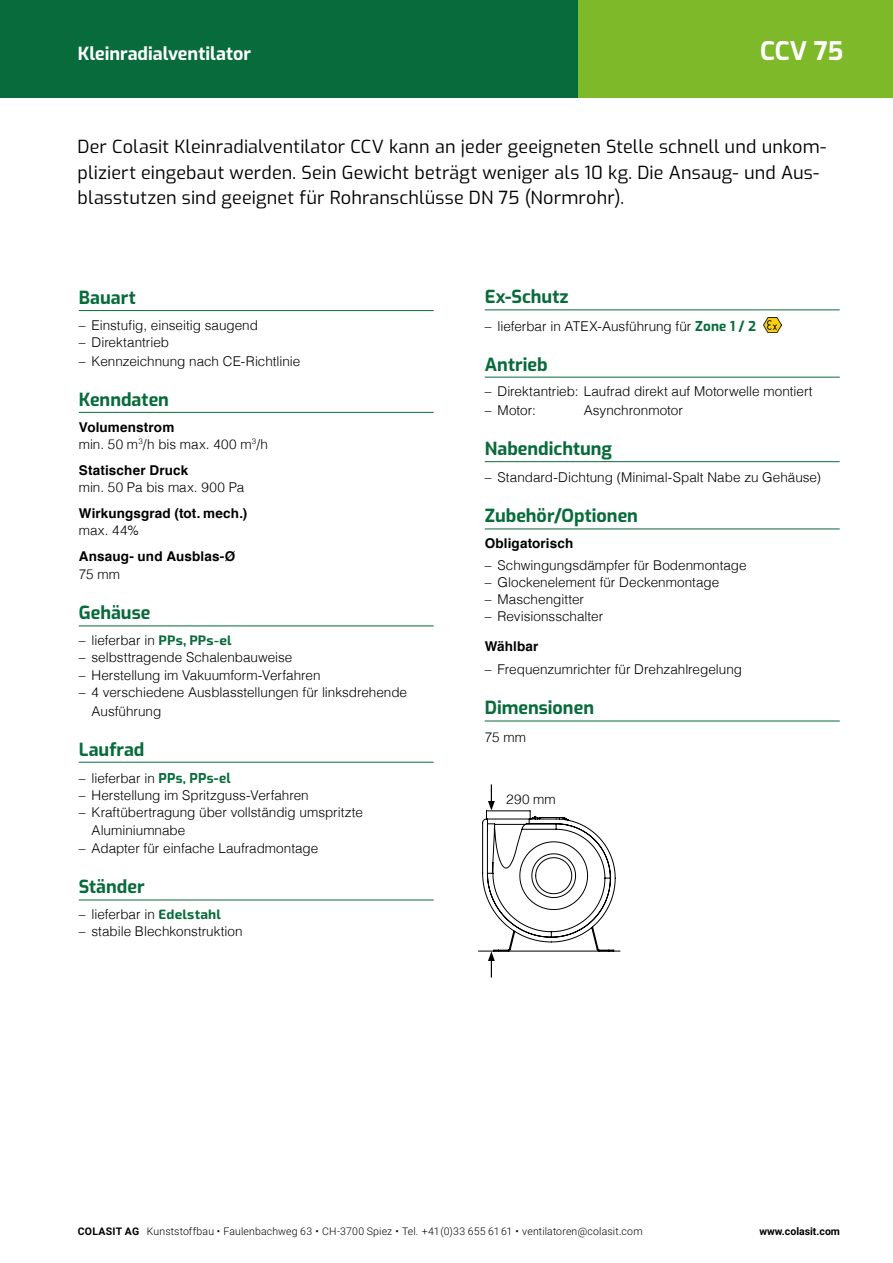
<style>
.page{position:relative;width:893px;height:1263px;background:#fff}
.page>*{position:absolute;margin:0;border:0;box-sizing:border-box;transform-origin:0 0}
.t1{font:700 25.5px "Exo";color:#fff}
.t2{font:18px/25.5px "Exo";letter-spacing:.01em;color:#000}
.t3{font:700 18px "Exo";color:#086b3b}
.t4{font:700 18px "Exo";color:#fff}
.t5{font:300 13.5px/17.2px "Helvetica";color:#000}
.t6{font:700 13.5px "Helvetica";letter-spacing:.01em;color:#000}
.t7{font:300 10.5px "Roboto";letter-spacing:.015em;color:#000}
.t8{font:700 10.5px "Roboto";color:#000}
.s1{font-weight:700}
.s2{font-family:"Exo 2";font-weight:400;color:#086b3b}
.s3{font-family:"Exo";font-weight:700;color:#086b3b}
</style>
<div class="page">
<hr style="left:79px;top:310px;width:355px;height:1px;background:#086b3b">
<hr style="left:79px;top:412px;width:355px;height:1px;background:#086b3b">
<hr style="left:79px;top:626px;width:355px;height:1px;background:#086b3b">
<hr style="left:79px;top:762px;width:355px;height:1px;background:#086b3b">
<hr style="left:79px;top:900px;width:355px;height:1px;background:#086b3b">
<div style="left:578px;top:0;width:315px;height:98px;background:#7db928"></div>
<div style="left:0;top:0;width:578px;height:98px;background:#086b3b"></div>
<hr style="left:485px;top:310px;width:355px;height:1px;background:#086b3b">
<hr style="left:485px;top:377px;width:355px;height:1px;background:#086b3b">
<hr style="left:485px;top:461px;width:355px;height:1px;background:#086b3b">
<hr style="left:485px;top:529px;width:355px;height:1px;background:#086b3b">
<hr style="left:485px;top:721px;width:355px;height:1px;background:#086b3b">
<img style="left:764px;top:317px;width:18px;height:16px">
<hr style="left:468px;top:1045px;width:168px;height:1px;background:#000">
<hr style="left:812px;top:791px;width:1px;height:172px;background:#000">
<hr style="left:468px;top:1040px;width:168px;height:1px;background:#000">
<hr style="left:808px;top:791px;width:1px;height:172px;background:#000">
<hr style="left:468px;top:791px;width:1px;height:172px;background:#000">
<hr style="left:468px;top:791px;width:168px;height:1px;background:#000">
<hr style="left:803px;top:791px;width:1px;height:172px;background:#000">
<hr style="left:468px;top:1035px;width:168px;height:1px;background:#000">
<svg style="left:478px;top:784px;width:142px;height:193px"></svg>
<h2 class="t4" style="left:78px;top:40px;width:175px">Kleinradialventilator</h2>
<h1 class="t1" style="left:760px;top:32px;width:85px">CCV 75</h1>
<p class="t2" style="left:78px;top:133px;width:750px">Der Colasit Kleinradialventilator CCV kann an jeder geeigneten Stelle schnell und unkom&shy;pliziert eingebaut werden. Sein Gewicht beträgt weniger als 10 kg. Die Ansaug- und Aus&shy;blasstutzen sind geeignet für Rohranschlüsse DN 75 (Normrohr).</p>
<h2 class="t3" style="left:79px;top:284px;width:59px">Bauart</h2>
<p class="t5" style="left:79px;top:315px;width:181px">– Einstufig, einseitig saugend</p>
<p class="t5" style="left:79px;top:333px;width:92px">– Direktantrieb</p>
<p class="t5" style="left:79px;top:351px;width:223px">– Kennzeichnung nach CE-Richtlinie</p>
<h2 class="t3" style="left:79px;top:386px;width:92px">Kenndaten</h2>
<p class="t5" style="left:79px;top:417px;width:191px"><span class="s1">Volumenstrom<br></span>min. 50 m<sup>3</sup>/h bis max. 400 m<sup>3</sup>/h</p>
<p class="t6" style="left:79px;top:459px;width:111px">Statischer Druck</p>
<p class="t5" style="left:79px;top:477px;width:167px">min. 50 Pa bis max. 900 Pa</p>
<p class="t6" style="left:79px;top:502px;width:170px">Wirkungsgrad (tot. mech.)</p>
<p class="t5" style="left:79px;top:520px;width:62px">max. 44%</p>
<p class="t6" style="left:79px;top:545px;width:158px">Ansaug- und Ausblas-Ø</p>
<p class="t5" style="left:79px;top:565px;width:43px">75 mm</p>
<h2 class="t3" style="left:79px;top:599px;width:73px">Gehäuse</h2>
<p class="t5" style="left:79px;top:631px;width:154px">– lieferbar in <span class="s2">PPs, PPs-el</span></p>
<p class="t5" style="left:79px;top:648px;width:215px">– selbsttragende Schalenbauweise</p>
<p class="t5" style="left:79px;top:665px;width:243px">– Herstellung im Vakuumform-Verfahren</p>
<p class="t5" style="left:92px;top:682px;width:317px;line-height:18.8px;text-indent:-13px">– 4 verschiedene Ausblasstellungen für linksdrehende<br>Ausführung</p>
<h2 class="t3" style="left:79px;top:735px;width:67px">Laufrad</h2>
<p class="t5" style="left:79px;top:768px;width:153px">– lieferbar in <span class="s3">PPs, PPs-el</span></p>
<p class="t5" style="left:79px;top:786px;width:232px">– Herstellung im Spritzguss-Verfahren</p>
<p class="t5" style="left:92px;top:803px;width:273px;text-indent:-13px">– Kraftübertragung über vollständig umspritzte<br>Aluminiumnabe</p>
<p class="t5" style="left:79px;top:839px;width:241px">– Adapter für einfache Laufradmontage</p>
<h2 class="t3" style="left:79px;top:873px;width:67px">Ständer</h2>
<p class="t5" style="left:79px;top:905px;width:144px">– lieferbar in <span class="s2">Edelstahl</span></p>
<p class="t5" style="left:79px;top:922px;width:165px">– stabile Blechkonstruktion</p>
<h2 class="t3" style="left:485px;top:283px;width:85px">Ex-Schutz</h2>
<p class="t5" style="left:485px;top:316px;width:273px">– lieferbar in ATEX-Ausführung für <span class="s3">Zone 1 / 2</span></p>
<h2 class="t3" style="left:485px;top:350px;width:64px">Antrieb</h2>
<p class="t5" style="left:485px;top:382px;width:329px">– Direktantrieb: Laufrad direkt auf Motorwelle montiert</p>
<p class="t5" style="left:485px;top:401px;width:53px">– Motor:</p>
<p class="t5" style="left:584px;top:401px;width:101px">Asynchronmotor</p>
<h2 class="t3" style="left:485px;top:435px;width:129px">Nabendichtung</h2>
<p class="t5" style="left:485px;top:468px;width:338px">– Standard-Dichtung (Minimal-Spalt Nabe zu Gehäuse)</p>
<h2 class="t3" style="left:485px;top:502px;width:155px">Zubehör/Optionen</h2>
<p class="t6" style="left:485px;top:532px;width:90px">Obligatorisch</p>
<p class="t5" style="left:485px;top:555px;width:263px">– Schwingungsdämpfer für Bodenmontage</p>
<p class="t5" style="left:485px;top:572px;width:236px">– Glockenelement für Deckenmontage</p>
<p class="t5" style="left:485px;top:590px;width:101px">– Maschengitter</p>
<p class="t5" style="left:485px;top:607px;width:120px">– Revisionsschalter</p>
<p class="t6" style="left:485px;top:636px;width:55px">Wählbar</p>
<p class="t5" style="left:485px;top:660px;width:259px">– Frequenzumrichter für Drehzahlregelung</p>
<h2 class="t3" style="left:485px;top:694px;width:111px">Dimensionen</h2>
<p class="t5" style="left:485px;top:727px;width:43px">75 mm</p>
<p class="t5" style="left:506px;top:789px;width:51px">290 mm</p>
<p class="t7" style="left:78px;top:1224px;width:566px"><span class="s1">COLASIT AG</span> Kunststoffbau • Faulenbachweg 63 • CH-3700 Spiez • Tel. +41 (0)33 655 61 61 • ventilatoren@colasit.com</p>
<p class="t8" style="left:759px;top:1224px;width:82px">www.colasit.com</p>
</div>
